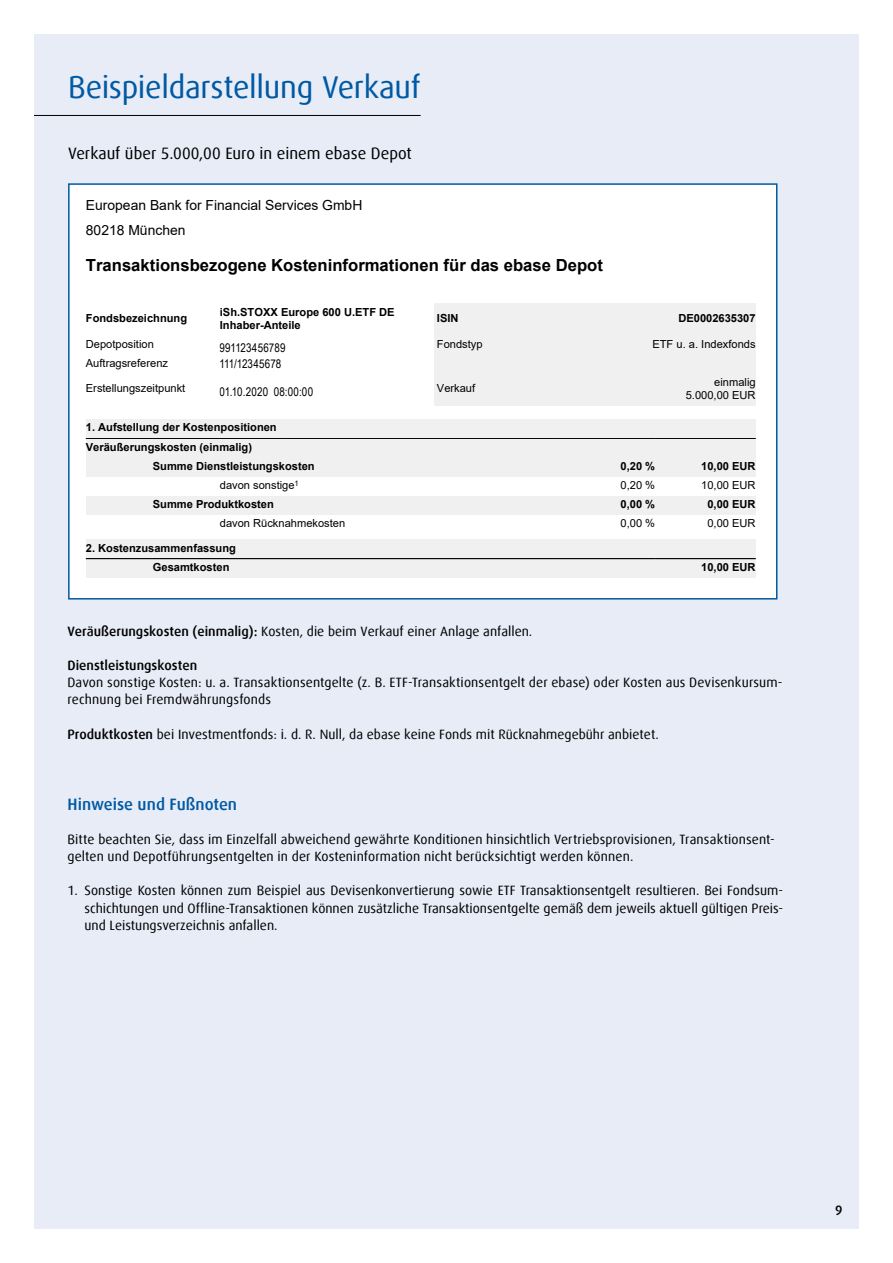
<style>
.page{position:relative;width:893px;height:1263px;background:#fff}
.page>*{position:absolute;margin:0;border:0;box-sizing:border-box;transform-origin:0 0}
.t1{font:31.5px "Dax Offc";letter-spacing:-.01em;color:#0059a3}
.t2{font:700 16.65px "Arial";color:#000}
.t3{font:16.5px "Dax Offc";color:#000}
.t4{font:500 16.5px "Dax Offc";color:#0059a3}
.t5{font:13.95px/25px "Arial";color:#000}
.t6{font:13.5px/17.2px "Dax Offc";letter-spacing:.005em;color:#000}
.t7{font:500 13.5px "Dax Offc";color:#000}
.t8{font:12px/16.2px "Arial Narrow";letter-spacing:.015em;color:#000}
.t9{font:700 11.1px/13.4px "Arial";color:#000}
.t10{font:11.1px/13.4px "Arial";color:#000;text-align:right}
.s1{font-weight:500}
</style>
<div class="page">
<div style="left:34px;top:34px;width:825px;height:1195px;background:#e8ecf7"></div>
<hr style="left:34px;top:115px;width:387px;height:1px;background:#000">
<div style="left:69px;top:184px;width:708px;height:415px;background:#fff"></div>
<div style="left:434px;top:303px;width:168px;height:33px;background:#f0f0f0"></div>
<div style="left:602px;top:303px;width:154px;height:33px;background:#f0f0f0"></div>
<div style="left:434px;top:336px;width:168px;height:19px;background:#f0f0f0"></div>
<div style="left:602px;top:336px;width:154px;height:19px;background:#f0f0f0"></div>
<div style="left:434px;top:355px;width:168px;height:18px;background:#f0f0f0"></div>
<div style="left:602px;top:355px;width:154px;height:18px;background:#f0f0f0"></div>
<div style="left:434px;top:373px;width:168px;height:33px;background:#f0f0f0"></div>
<div style="left:602px;top:373px;width:154px;height:33px;background:#f0f0f0"></div>
<div style="left:86px;top:419px;width:670px;height:19px;background:#f0f0f0"></div>
<hr style="left:86px;top:438px;width:67px;height:1px;background:#000">
<hr style="left:153px;top:438px;width:67px;height:1px;background:#000">
<hr style="left:220px;top:438px;width:67px;height:1px;background:#000">
<hr style="left:287px;top:438px;width:268px;height:1px;background:#000">
<hr style="left:555px;top:438px;width:100px;height:1px;background:#000">
<hr style="left:655px;top:438px;width:101px;height:1px;background:#000">
<div style="left:86px;top:439px;width:670px;height:19px;background:#f0f0f0"></div>
<div style="left:86px;top:458px;width:67px;height:18px;background:#f0f0f0"></div>
<div style="left:153px;top:458px;width:402px;height:18px;background:#f0f0f0"></div>
<div style="left:555px;top:458px;width:100px;height:18px;background:#f0f0f0"></div>
<div style="left:655px;top:458px;width:101px;height:18px;background:#f0f0f0"></div>
<div style="left:86px;top:496px;width:67px;height:19px;background:#f0f0f0"></div>
<div style="left:153px;top:496px;width:402px;height:19px;background:#f0f0f0"></div>
<div style="left:555px;top:496px;width:100px;height:19px;background:#f0f0f0"></div>
<div style="left:655px;top:496px;width:101px;height:19px;background:#f0f0f0"></div>
<hr style="left:86px;top:558px;width:67px;height:1px;background:#000">
<hr style="left:153px;top:558px;width:67px;height:1px;background:#000">
<hr style="left:220px;top:558px;width:67px;height:1px;background:#000">
<hr style="left:287px;top:558px;width:268px;height:1px;background:#000">
<hr style="left:555px;top:558px;width:100px;height:1px;background:#000">
<hr style="left:655px;top:558px;width:101px;height:1px;background:#000">
<div style="left:86px;top:539px;width:670px;height:19px;background:#f0f0f0"></div>
<div style="left:86px;top:559px;width:67px;height:19px;background:#f0f0f0"></div>
<hr style="left:86px;top:559px;width:67px;height:1px;background:#000">
<div style="left:153px;top:559px;width:502px;height:19px;background:#f0f0f0"></div>
<hr style="left:153px;top:559px;width:67px;height:1px;background:#000">
<hr style="left:220px;top:559px;width:67px;height:1px;background:#000">
<hr style="left:287px;top:559px;width:268px;height:1px;background:#000">
<hr style="left:555px;top:559px;width:100px;height:1px;background:#000">
<div style="left:655px;top:559px;width:101px;height:19px;background:#f0f0f0"></div>
<hr style="left:655px;top:559px;width:101px;height:1px;background:#000">
<div style="left:68px;top:183px;width:709px;height:416px;border:2px solid #0059a3"></div>
<h1 class="t1" style="left:68px;top:67px;width:354px">Beispieldarstellung Verkauf</h1>
<p class="t3" style="left:68px;top:143px;width:345px">Verkauf über 5.000,00 Euro in einem ebase Depot</p>
<p class="t5" style="left:86px;top:193px;width:278px">European Bank for Financial Services GmbH<br>80218 München</p>
<p class="t2" style="left:86px;top:253px;width:519px">Transaktionsbezogene Kosteninformationen für das ebase Depot</p>
<p class="t9" style="left:86px;top:312px;width:103px">Fondsbezeichnung</p>
<p class="t9" style="left:220px;top:305px;width:176px">iSh.STOXX Europe 600 U.ETF DE<br>Inhaber-Anteile</p>
<p class="t9" style="left:437px;top:312px;width:23px">ISIN</p>
<p class="t9" style="left:678px;top:312px;width:79px">DE0002635307</p>
<p class="t10" style="left:86px;top:337px;width:69px">Depotposition</p>
<p class="t10" style="left:220px;top:337px;width:85px">99127806314.07</p>
<p class="t10" style="left:437px;top:337px;width:47px">Fondstyp</p>
<p class="t10" style="left:652px;top:337px;width:105px">ETF u. a. Indexfonds</p>
<p class="t10" style="left:86px;top:356px;width:84px">Auftragsreferenz</p>
<p class="t10" style="left:220px;top:356px;width:73px">888/02102020</p>
<p class="t10" style="left:86px;top:382px;width:101px">Erstellungszeitpunkt</p>
<p class="t10" style="left:220px;top:382px;width:103px">02.10.2020 13:48:33</p>
<p class="t10" style="left:437px;top:382px;width:40px">Verkauf</p>
<p class="t10" style="left:686px;top:375px;width:71px">einmalig<br>5.000,00 EUR</p>
<p class="t9" style="left:86px;top:421px;width:192px">1. Aufstellung der Kostenpositionen</p>
<p class="t9" style="left:86px;top:440px;width:168px">Veräußerungskosten (einmalig)</p>
<p class="t9" style="left:153px;top:459px;width:163px">Summe Dienstleistungskosten</p>
<p class="t9" style="left:621px;top:459px;width:36px">0,20 %</p>
<p class="t9" style="left:701px;top:459px;width:56px">10,00 EUR</p>
<p class="t10" style="left:220px;top:479px;width:81px">davon sonstige<sup>1</sup></p>
<p class="t10" style="left:621px;top:478px;width:36px">0,20 %</p>
<p class="t10" style="left:701px;top:478px;width:56px">10,00 EUR</p>
<p class="t9" style="left:153px;top:498px;width:123px">Summe Produktkosten</p>
<p class="t9" style="left:621px;top:498px;width:36px">0,00 %</p>
<p class="t9" style="left:707px;top:498px;width:50px">0,00 EUR</p>
<p class="t10" style="left:220px;top:517px;width:127px">davon Rücknahmekosten</p>
<p class="t10" style="left:621px;top:517px;width:36px">0,00 %</p>
<p class="t10" style="left:707px;top:517px;width:50px">0,00 EUR</p>
<p class="t9" style="left:153px;top:538px;width:85px;line-height:19.6px;text-indent:-67px">2. Kostenzusammenfassung<br>Gesamtkosten</p>
<p class="t8" style="left:219px;top:339px;width:68px">991123456789<br>111/12345678</p>
<p class="t8" style="left:219px;top:383px;width:95px">01.10.2020 08:00:00</p>
<p class="t9" style="left:701px;top:561px;width:56px">10,00 EUR</p>
<p class="t6" style="left:68px;top:622px;width:466px"><span class="s1">Veräußerungskosten (einmalig):</span> Kosten, die beim Verkauf einer Anlage anfallen.</p>
<p class="t7" style="left:68px;top:657px;width:131px">Dienstleistungskosten</p>
<p class="t6" style="left:68px;top:674px;width:716px">Davon sonstige Kosten: u. a. Transaktionsentgelte (z. B. ETF-Transaktionsentgelt der ebase) oder Kosten aus Devisenkursum&shy;rechnung bei Fremdwährungsfonds</p>
<p class="t6" style="left:68px;top:726px;width:593px"><span class="s1">Produktkosten</span> bei Investmentfonds: i. d. R. Null, da ebase keine Fonds mit Rücknahmegebühr anbietet.</p>
<p class="t4" style="left:68px;top:793px;width:171px">Hinweise und Fußnoten</p>
<p class="t6" style="left:68px;top:831px;width:709px">Bitte beachten Sie, dass im Einzelfall abweichend gewährte Konditionen hinsichtlich Vertriebsprovisionen, Transaktionsent&shy;gelten und Depotführungsentgelten in der Kosteninformation nicht berücksichtigt werden können.</p>
<p class="t6" style="left:85px;top:882px;width:700px;text-align:justify;text-indent:-17px">1. Sonstige Kosten können zum Beispiel aus Devisenkonvertierung sowie ETF Transaktionsentgelt resultieren. Bei Fondsum&shy;schichtungen und Offline-Transaktionen können zusätzliche Transaktionsentgelte gemäß dem jeweils aktuell gültigen Preis&shy;und Leistungsverzeichnis anfallen.</p>
<p class="t7" style="left:835px;top:1202px;width:9px">9</p>
</div>
